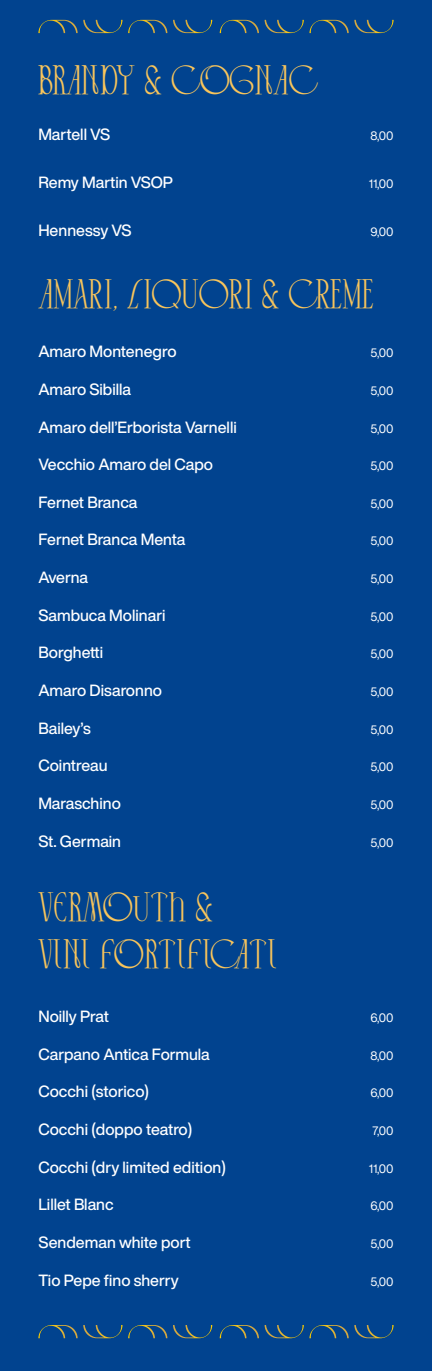
<style>
.page{position:relative;width:432px;height:1371px;background:#01438f}
.page>*{position:absolute;margin:0;border:0;box-sizing:border-box;transform-origin:0 0}
.t1{font:39.72px/47.6px "Cyrano";letter-spacing:.005em;color:#f9c55b}
.t2{font:500 16px "Helvetica Now Display";color:#fff}
.t3{font:12px "Helvetica Now Display";letter-spacing:-.01em;color:#fff}
</style>
<div class="page">
<svg style="left:38px;top:20px;width:129px;height:13px"></svg>
<svg style="left:173px;top:20px;width:39px;height:13px"></svg>
<svg style="left:220px;top:20px;width:39px;height:13px"></svg>
<svg style="left:265px;top:20px;width:129px;height:13px"></svg>
<svg style="left:38px;top:1325px;width:129px;height:13px"></svg>
<svg style="left:173px;top:1325px;width:39px;height:13px"></svg>
<svg style="left:220px;top:1325px;width:39px;height:13px"></svg>
<svg style="left:265px;top:1325px;width:129px;height:13px"></svg>
<h1 class="t1" style="left:38px;top:56px;width:280px">BRANDY &amp; COGNAC</h1>
<p class="t2" style="left:38px;top:123px;width:73px">Martell VS</p>
<p class="t3" style="left:370px;top:128px;width:25px">8,00</p>
<p class="t2" style="left:38px;top:171px;width:136px">Remy Martin VSOP</p>
<p class="t3" style="left:369px;top:175px;width:26px">11,00</p>
<p class="t2" style="left:38px;top:219px;width:95px">Hennessy VS</p>
<p class="t3" style="left:371px;top:223px;width:24px">9,00</p>
<h1 class="t1" style="left:38px;top:270px;width:337px">AMARI, LIQUORI &amp; CREME</h1>
<p class="t2" style="left:38px;top:340px;width:140px">Amaro Montenegro</p>
<p class="t3" style="left:371px;top:345px;width:24px">5,00</p>
<p class="t2" style="left:38px;top:378px;width:94px">Amaro Sibilla</p>
<p class="t3" style="left:371px;top:382px;width:24px">5,00</p>
<p class="t2" style="left:38px;top:416px;width:200px">Amaro dell’Erborista Varnelli</p>
<p class="t3" style="left:371px;top:420px;width:24px">5,00</p>
<p class="t2" style="left:38px;top:453px;width:176px">Vecchio Amaro del Capo</p>
<p class="t3" style="left:371px;top:457px;width:24px">5,00</p>
<p class="t2" style="left:38px;top:491px;width:101px">Fernet Branca</p>
<p class="t3" style="left:371px;top:495px;width:24px">5,00</p>
<p class="t2" style="left:38px;top:529px;width:149px">Fernet Branca Menta</p>
<p class="t3" style="left:371px;top:533px;width:24px">5,00</p>
<p class="t2" style="left:38px;top:566px;width:51px">Averna</p>
<p class="t3" style="left:371px;top:570px;width:24px">5,00</p>
<p class="t2" style="left:38px;top:604px;width:129px">Sambuca Molinari</p>
<p class="t3" style="left:371px;top:608px;width:24px">5,00</p>
<p class="t2" style="left:38px;top:641px;width:66px">Borghetti</p>
<p class="t3" style="left:371px;top:646px;width:24px">5,00</p>
<p class="t2" style="left:38px;top:679px;width:125px">Amaro Disaronno</p>
<p class="t3" style="left:371px;top:683px;width:24px">5,00</p>
<p class="t2" style="left:38px;top:717px;width:54px">Bailey’s</p>
<p class="t3" style="left:371px;top:721px;width:24px">5,00</p>
<p class="t2" style="left:38px;top:754px;width:71px">Cointreau</p>
<p class="t3" style="left:371px;top:759px;width:24px">5,00</p>
<p class="t2" style="left:38px;top:792px;width:84px">Maraschino</p>
<p class="t3" style="left:371px;top:796px;width:24px">5,00</p>
<p class="t2" style="left:38px;top:830px;width:84px">St. Germain</p>
<p class="t3" style="left:371px;top:834px;width:24px">5,00</p>
<h1 class="t1" style="left:38px;top:882px;width:240px">VERMOUTH &amp;<br>VINI FORTIFICATI</h1>
<p class="t2" style="left:38px;top:1005px;width:72px">Noilly Prat</p>
<p class="t3" style="left:370px;top:1009px;width:25px">6,00</p>
<p class="t2" style="left:38px;top:1043px;width:173px">Carpano Antica Formula</p>
<p class="t3" style="left:370px;top:1047px;width:25px">8,00</p>
<p class="t2" style="left:38px;top:1080px;width:112px">Cocchi (storico)</p>
<p class="t3" style="left:370px;top:1084px;width:25px">6,00</p>
<p class="t2" style="left:38px;top:1118px;width:155px">Cocchi (doppo teatro)</p>
<p class="t3" style="left:372px;top:1122px;width:23px">7,00</p>
<p class="t2" style="left:38px;top:1155px;width:189px">Cocchi (dry limited edition)</p>
<p class="t3" style="left:369px;top:1160px;width:26px">11,00</p>
<p class="t2" style="left:38px;top:1193px;width:77px">Lillet Blanc</p>
<p class="t3" style="left:370px;top:1197px;width:25px">6,00</p>
<p class="t2" style="left:38px;top:1231px;width:154px">Sendeman white port</p>
<p class="t3" style="left:371px;top:1235px;width:24px">5,00</p>
<p class="t2" style="left:38px;top:1268px;width:142px">Tio Pepe fino sherry</p>
<p class="t3" style="left:371px;top:1273px;width:24px">5,00</p>
</div>
